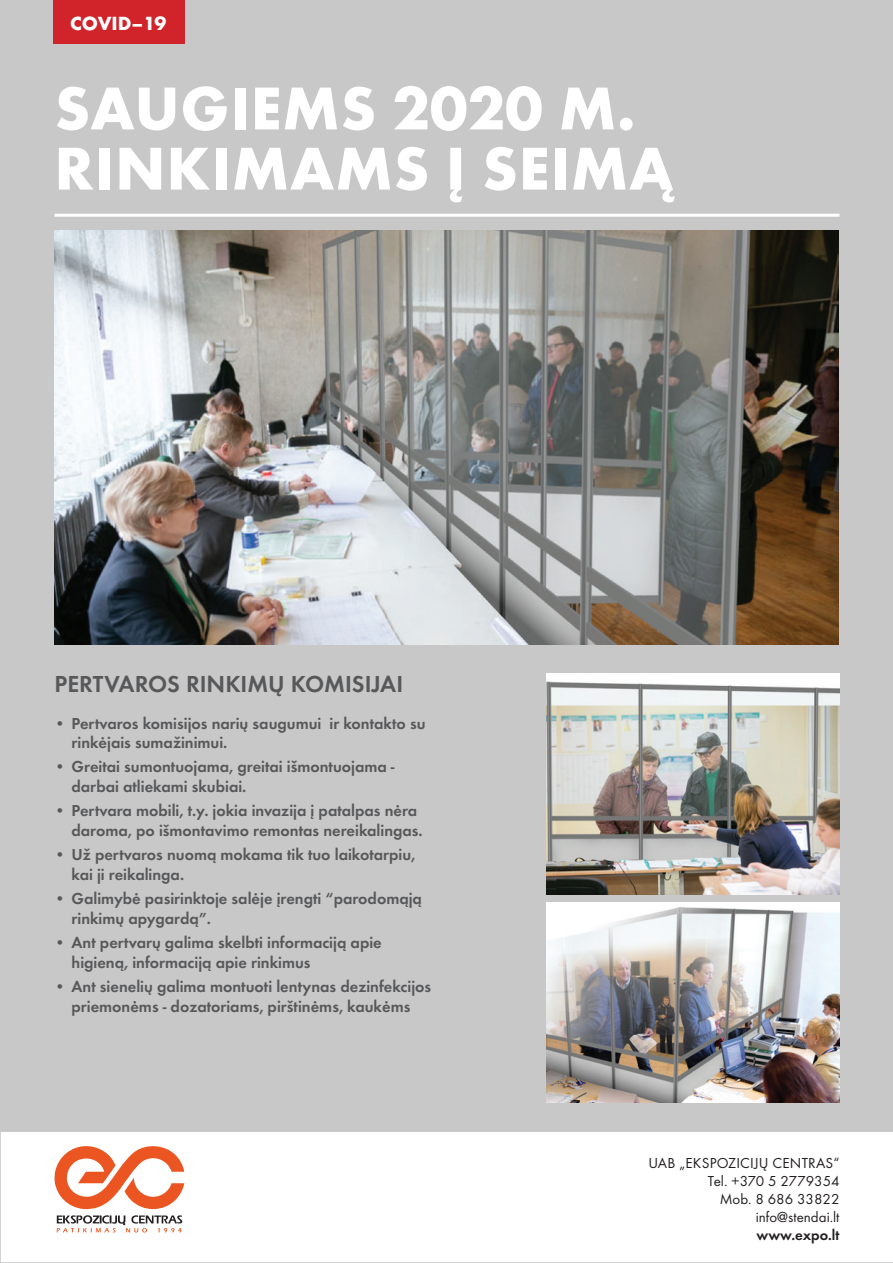
<style>
.page{position:relative;width:893px;height:1263px;background:#c9c8c8}
.page>*{position:absolute;margin:0;border:0;box-sizing:border-box;transform-origin:0 0}
.t1{font:700 62.7px/60.2px "Futura TOT";letter-spacing:.015em;color:#fff}
.t2{font:600 24px "Futura TOT";color:#57585a}
.t3{font:700 19.8px "Futura TOT";color:#fff}
.t4{font:600 16.5px/19.8px "Futura TOT";color:#57585a}
.t5{font:15px/18px "Futura TOT";color:#231f20;text-align:right}
.t6{font:600 15px "Futura TOT";color:#231f20}
</style>
<div class="page">
<div style="left:0;top:1132px;width:893px;height:130px;background:#fff"></div>
<svg style="left:53px;top:1143px;width:131px;height:89px;background:#eeb9a7"></svg>
<div style="left:53px;top:0;width:131px;height:44px;background:#d1232a"></div>
<img style="left:54px;top:231px;width:785px;height:414px">
<hr style="left:55px;top:214px;width:784px;height:3px;background:#fff">
<img style="left:547px;top:902px;width:292px;height:201px">
<img style="left:547px;top:674px;width:292px;height:220px">
<p class="t3" style="left:70px;top:11px;width:98px">COVID–19</p>
<h1 class="t1" style="left:54px;top:77px;width:620px">SAUGIEMS 2020 M.<br>RINKIMAMS Į SEIMĄ</h1>
<h2 class="t2" style="left:55px;top:669px;width:350px">PERTVAROS RINKIMŲ KOMISIJAI</h2>
<p class="t4" style="left:72px;top:713px;width:355px;text-indent:-17px">• Pertvaros komisijos narių saugumui ir kontakto su rinkėjais sumažinimui.</p>
<p class="t4" style="left:72px;top:757px;width:325px;text-indent:-17px">• Greitai sumontuojama, greitai išmontuojama - darbai atliekami skubiai.</p>
<p class="t4" style="left:72px;top:801px;width:353px;text-indent:-17px">• Pertvara mobili, t.y. jokia invazija į patalpas nėra daroma, po išmontavimo remontas nereikalingas.</p>
<p class="t4" style="left:72px;top:845px;width:345px;text-indent:-17px">• Už pertvaros nuomą mokama tik tuo laikotarpiu, kai ji reikalinga.</p>
<p class="t4" style="left:72px;top:888px;width:352px;text-indent:-17px">• Galimybė pasirinktoje salėje įrengti “parodomąją rinkimų apygardą”.</p>
<p class="t4" style="left:72px;top:932px;width:312px;text-indent:-17px">• Ant pertvarų galima skelbti informaciją apie higieną, informaciją apie rinkimus</p>
<p class="t4" style="left:55px;top:976px;width:378px;text-align:center">• Ant sienelių galima montuoti lentynas dezinfekcijos priemonėms - dozatoriams, pirštinėms, kaukėms</p>
<p class="t5" style="left:648px;top:1154px;width:193px">UAB „EKSPOZICIJŲ CENTRAS“<br>TEL. +370 5 2779354<br>MOB. 8 686 33822<br>INFO@STENDAI.LT</p>
<p class="t6" style="left:756px;top:1226px;width:84px">www.expo.lt</p>
</div>
